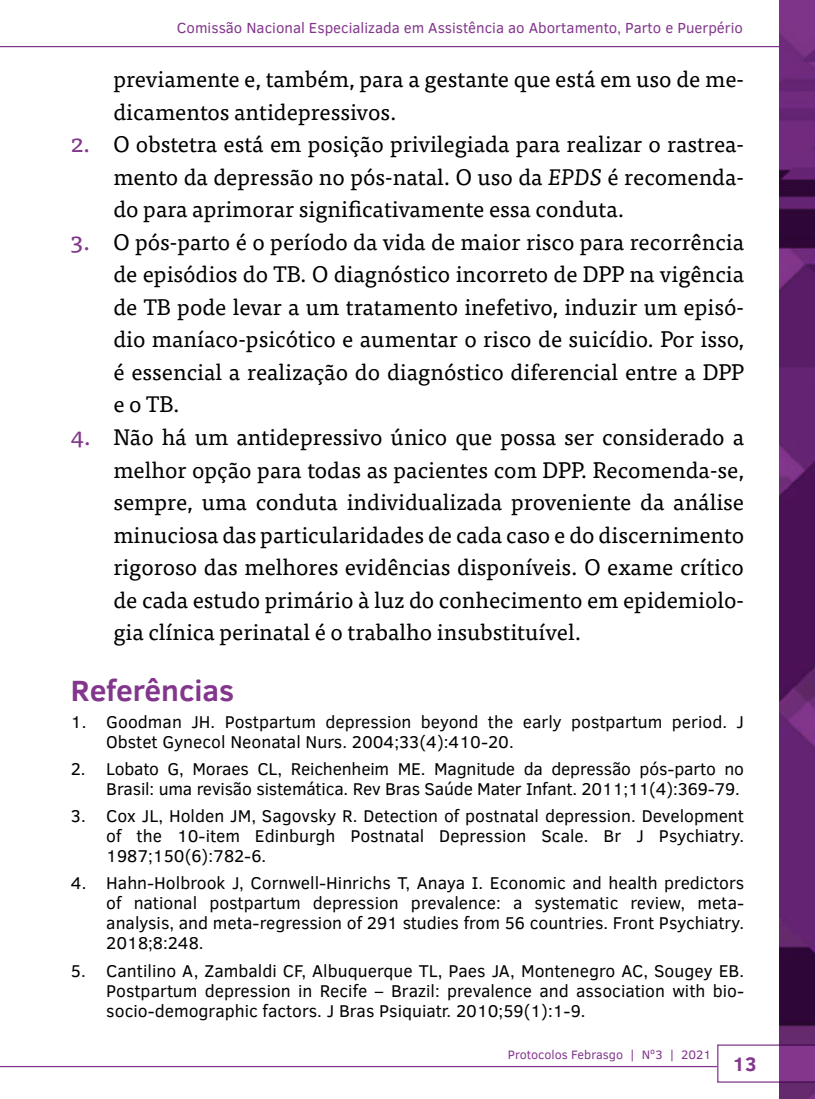
<style>
.page{position:relative;width:815px;height:1099px;background:#fff}
.page>*{position:absolute;margin:0;border:0;box-sizing:border-box;transform-origin:0 0}
.t1{font:700 30px "Clear Sans";color:#82368c}
.t2{font:22.5px/32.5px "Tisa Pro";color:#000;text-align:justify}
.t3{font:700 20px "Clear Sans";color:#82368c}
.t4{font:17.5px/20px "Clear Sans";color:#000;text-align:justify}
.t5{font:15px "Clear Sans";color:#82368c}
.t6{font:12.5px "Clear Sans";color:#82368c}
.s1{font-size:25px;color:#82368c}
.s2{font-style:italic}
</style>
<div class="page">
<hr style="left:0;top:1065px;width:815px;height:2px;background:#82368c">
<hr style="left:0;top:46px;width:815px;height:1px;background:#82368c">
<svg style="left:717px;top:1044px;width:63px;height:38px"></svg>
<svg style="left:780px;top:0;width:35px;height:1098px;background:#5c1e68"></svg>
<p class="t5" style="left:177px;top:18px;width:568px">Comissão Nacional Especializada em Assistência ao Abortamento, Parto e Puerpério</p>
<p class="t2" style="left:113px;top:62px;width:632px">previamente e, também, para a gestante que está em uso de me&shy;dicamentos antidepressivos.</p>
<p class="t2" style="left:113px;top:127px;width:632px;text-indent:-43px"><span class="s1">2.</span> O obstetra está em posição privilegiada para realizar o rastrea&shy;mento da depressão no pós-natal. O uso da <span class="s2">EPDS</span> é recomenda&shy;do para aprimorar significativamente essa conduta.</p>
<p class="t2" style="left:113px;top:224px;width:632px;text-indent:-43px"><span class="s1">3.</span> O pós-parto é o período da vida de maior risco para recorrência de episódios do TB. O diagnóstico incorreto de DPP na vigência de TB pode levar a um tratamento inefetivo, induzir um episó&shy;dio maníaco-psicótico e aumentar o risco de suicídio. Por isso, é essencial a realização do diagnóstico diferencial entre a DPP e o TB.</p>
<p class="t2" style="left:113px;top:419px;width:632px;text-indent:-43px"><span class="s1">4.</span> Não há um antidepressivo único que possa ser considerado a melhor opção para todas as pacientes com DPP. Recomenda-se, sempre, uma conduta individualizada proveniente da análise minuciosa das particularidades de cada caso e do discernimento rigoroso das melhores evidências disponíveis. O exame crítico de cada estudo primário à luz do conhecimento em epidemiolo&shy;gia clínica perinatal é o trabalho insubstituível.</p>
<h1 class="t1" style="left:71px;top:668px;width:165px">Referências</h1>
<p class="t4" style="left:106px;top:712px;width:639px;text-indent:-35px">1. Goodman JH. Postpartum depression beyond the early postpartum period. J<br>Obstet Gynecol Neonatal Nurs. 2004;33(4):410-20.</p>
<p class="t4" style="left:71px;top:759px;width:675px;text-align:right">2. Lobato G, Moraes CL, Reichenheim ME. Magnitude da depressão pós-parto no<br>Brasil: uma revisão sistemática. Rev Bras Saúde Mater Infant. 2011;11(4):369-79.</p>
<p class="t4" style="left:106px;top:806px;width:639px;text-indent:-35px">3. Cox JL, Holden JM, Sagovsky R. Detection of postnatal depression. Development of the 10-item Edinburgh Postnatal Depression Scale. Br J Psychiatry.<br>1987;150(6):782-6.</p>
<p class="t4" style="left:106px;top:873px;width:639px;text-indent:-35px">4. Hahn-Holbrook J, Cornwell-Hinrichs T, Anaya I. Economic and health predictors of national postpartum depression prevalence: a systematic review, meta&shy;analysis, and meta-regression of 291 studies from 56 countries. Front Psychiatry.<br>2018;8:248.</p>
<p class="t4" style="left:106px;top:960px;width:639px;text-indent:-35px">5. Cantilino A, Zambaldi CF, Albuquerque TL, Paes JA, Montenegro AC, Sougey EB.<br>Postpartum depression in Recife – Brazil: prevalence and association with bio&shy;socio-demographic factors. J Bras Psiquiatr. 2010;59(1):1-9.</p>
<p class="t3" style="left:733px;top:1049px;width:26px">13</p>
<p class="t6" style="left:508px;top:1046px;width:205px">Protocolos Febrasgo | Nº3 | 2021</p>
</div>
